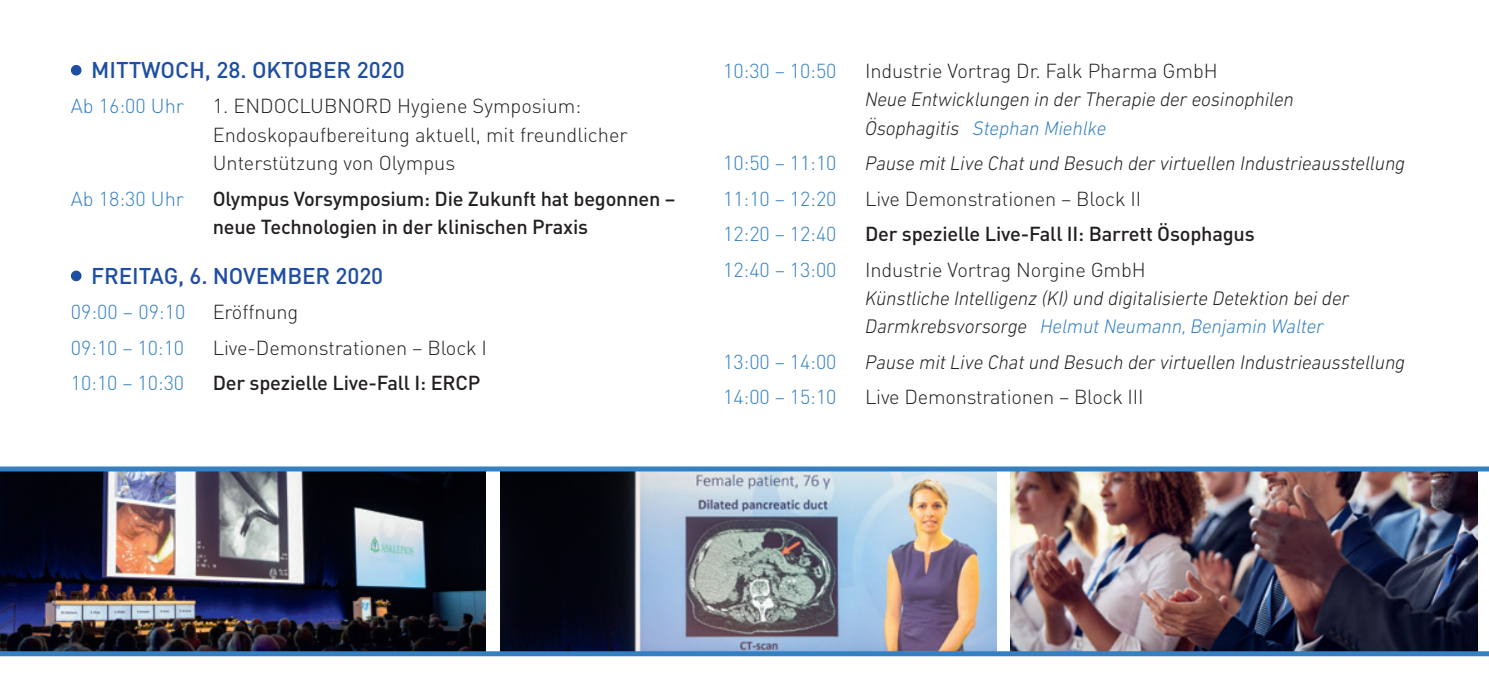
<style>
.page{position:relative;width:1489px;height:695px;background:#fff}
.page>*{position:absolute;margin:0;border:0;box-sizing:border-box;transform-origin:0 0}
.t1{font:500 22.5px "DIN";letter-spacing:-.005em;color:#1e4ea1}
.t2{font:italic 300 20px/28.2px "DIN Next LT Pro";letter-spacing:-.005em;color:#231f20}
.t3{font:300 20px/28.2px "DIN";letter-spacing:-.005em;color:#231f20}
.t4{font:500 20px/28.2px "DIN";letter-spacing:-.01em;color:#231f20}
.t5{font:300 20px "DIN";letter-spacing:-.005em;color:#3380c3}
.s1{color:#3380c3}
</style>
<div class="page">
<img style="left:1010px;top:471px;width:467px;height:180px">
<img style="left:0;top:471px;width:485px;height:180px">
<img style="left:500px;top:471px;width:496px;height:180px">
<div style="left:71px;top:65px;width:10px;height:11px;background:#1e4ea1;border-radius:50%"></div>
<div style="left:71px;top:270px;width:10px;height:11px;background:#1e4ea1;border-radius:50%"></div>
<div style="left:0;top:651px;width:1488px;height:5px;background:#3380c3"></div>
<div style="left:0;top:466px;width:1488px;height:5px;background:#3380c3"></div>
<p class="t1" style="left:91px;top:55px;width:315px">MITTWOCH, 28. OKTOBER 2020</p>
<p class="t5" style="left:71px;top:94px;width:115px">Ab 16:00 Uhr</p>
<p class="t3" style="left:213px;top:92px;width:416px">1. ENDOCLUBNORD Hygiene Symposium:<br>Endoskopaufbereitung aktuell, mit freundlicher<br>Unterstützung von Olympus</p>
<p class="t5" style="left:71px;top:186px;width:115px">Ab 18:30 Uhr</p>
<p class="t4" style="left:213px;top:183px;width:464px">Olympus Vorsymposium: Die Zukunft hat begonnen – neue Technologien in der klinischen Praxis</p>
<p class="t1" style="left:91px;top:261px;width:293px">FREITAG, 6. NOVEMBER 2020</p>
<p class="t5" style="left:71px;top:299px;width:116px">09:00 – 09:10</p>
<p class="t3" style="left:213px;top:297px;width:87px">Eröffnung</p>
<p class="t5" style="left:71px;top:335px;width:115px">09:10 – 10:10</p>
<p class="t3" style="left:213px;top:333px;width:276px">Live-Demonstrationen – Block I</p>
<p class="t5" style="left:71px;top:370px;width:115px">10:10 – 10:30</p>
<p class="t4" style="left:213px;top:368px;width:269px">Der spezielle Live-Fall I: ERCP</p>
<p class="t5" style="left:723px;top:58px;width:115px">10:30 – 10:50</p>
<p class="t3" style="left:865px;top:56px;width:354px">Industrie Vortrag Dr. Falk Pharma GmbH</p>
<p class="t2" style="left:865px;top:85px;width:430px">Neue Entwicklungen in der Therapie der eosinophilen<br>Ösophagitis <span class="s1">Stephan Miehlke</span></p>
<p class="t5" style="left:723px;top:151px;width:115px">10:50 – 11:10</p>
<p class="t2" style="left:865px;top:149px;width:541px">Pause mit Live Chat und Besuch der virtuellen Industrieausstellung</p>
<p class="t5" style="left:723px;top:186px;width:115px">11:10 – 12:20</p>
<p class="t3" style="left:865px;top:184px;width:278px">Live Demonstrationen – Block II</p>
<p class="t5" style="left:723px;top:221px;width:115px">12:20 – 12:40</p>
<p class="t4" style="left:865px;top:219px;width:391px">Der spezielle Live-Fall II: Barrett Ösophagus</p>
<p class="t5" style="left:723px;top:257px;width:115px">12:40 – 13:00</p>
<p class="t3" style="left:865px;top:255px;width:282px">Industrie Vortrag Norgine GmbH</p>
<p class="t2" style="left:865px;top:284px;width:485px">Künstliche Intelligenz (KI) und digitalisierte Detektion bei der<br>Darmkrebsvorsorge <span class="s1">Helmut Neumann, Benjamin Walter</span></p>
<p class="t5" style="left:723px;top:349px;width:115px">13:00 – 14:00</p>
<p class="t2" style="left:865px;top:347px;width:541px">Pause mit Live Chat und Besuch der virtuellen Industrieausstellung</p>
<p class="t5" style="left:723px;top:384px;width:115px">14:00 – 15:10</p>
<p class="t3" style="left:865px;top:382px;width:280px">Live Demonstrationen – Block III</p>
</div>
